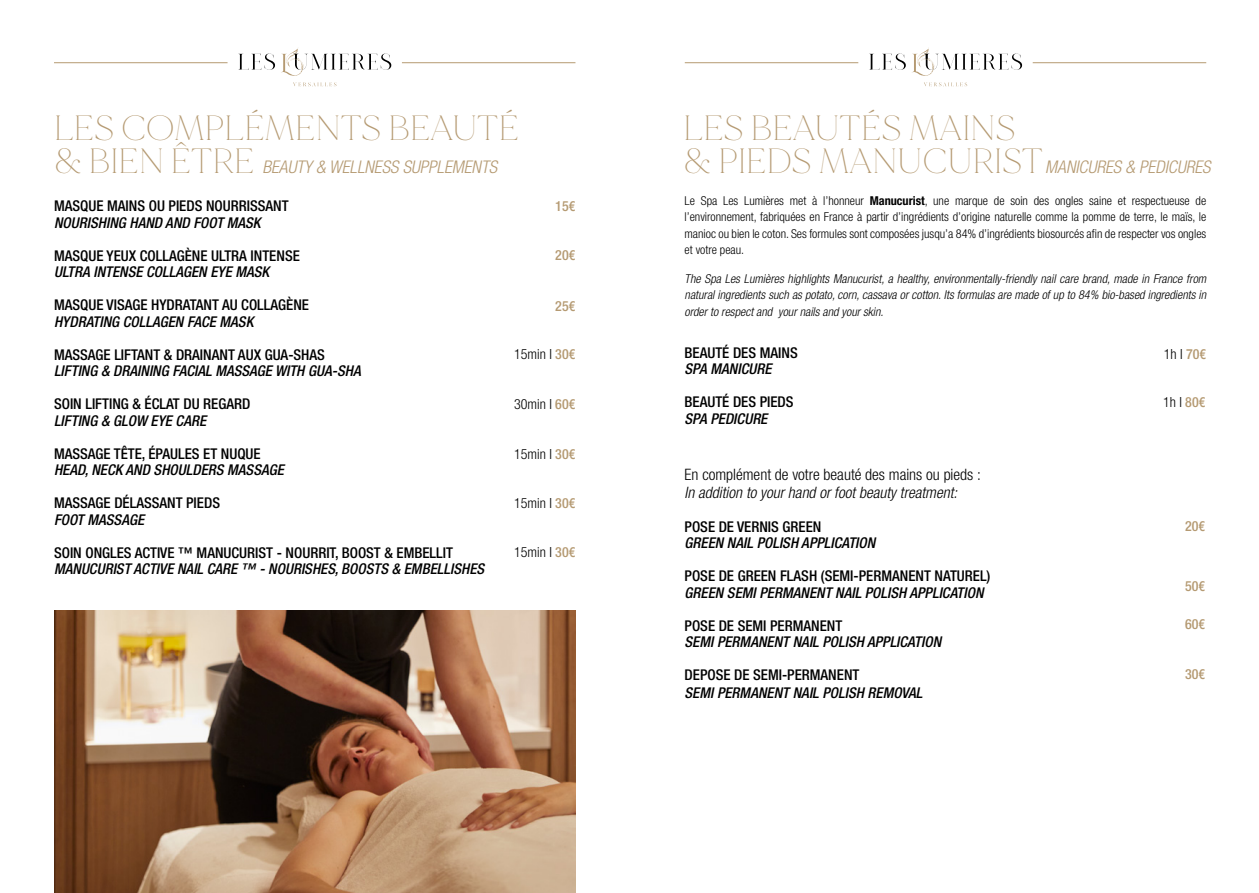
<style>
.page{position:relative;width:1259px;height:893px;background:#fff}
.page>*{position:absolute;margin:0;border:0;box-sizing:border-box;transform-origin:0 0}
.t1{font:100 34.95px "MADE Mirage";color:#b59a72}
.t2{font:italic 300 condensed 17.55px "Helvetica Neue LT Std";color:#b59a72}
.t3{font:italic 300 condensed 15.75px "Helvetica Neue LT Std";color:#000}
.t4{font:300 condensed 15.75px "Helvetica Neue LT Std";color:#000}
.t5{font:italic 500 condensed 14.85px "Helvetica Neue";color:#000}
.t6{font:500 condensed 14.85px "Helvetica Neue";color:#000}
.t7{font:300 condensed 13.95px "Helvetica Neue LT Std";color:#000}
.t8{font:500 condensed 13.95px "Helvetica Neue";color:#b59a72}
.t9{font:300 condensed 12.3px/16.5px "Helvetica Neue LT Std";color:#000;text-align:justify}
.t10{font:italic 300 condensed 12.3px/16.5px "Helvetica Neue LT Std";color:#000;text-align:justify}
.s1{font-family:"MADE Mirage";font-weight:100;font-style:normal;font-stretch:normal;font-size:34.95px}
.s2{font-family:"Helvetica Neue";font-weight:500;color:#b59a72}
.s3{font-weight:700}
</style>
<div class="page">
<svg style="left:869px;top:47px;width:153px;height:29px"></svg>
<svg style="left:924px;top:82px;width:43px;height:4px"></svg>
<hr style="left:685px;top:62px;width:173px;height:1px;background:#b59a72">
<hr style="left:1032px;top:62px;width:174px;height:1px;background:#b59a72">
<svg style="left:238px;top:53px;width:37px;height:17px"></svg>
<svg style="left:281px;top:48px;width:110px;height:28px"></svg>
<svg style="left:293px;top:82px;width:43px;height:4px"></svg>
<hr style="left:54px;top:62px;width:173px;height:1px;background:#b59a72">
<hr style="left:402px;top:62px;width:173px;height:1px;background:#b59a72">
<img style="left:54px;top:611px;width:521px;height:282px">
<h1 class="t1" style="left:54px;top:106px;width:467px">LES COMPLÉMENTS BEAUTÉ</h1>
<p class="t2" style="left:54px;top:157px;width:448px"><span class="s1">&amp; B I E N Ê T R E</span> BEAUTY &amp; WELLNESS SUPPLEMENTS</p>
<p class="t6" style="left:54px;top:197px;width:236px">MASQUE MAINS OU PIEDS NOURRISSANT</p>
<p class="t5" style="left:54px;top:214px;width:211px">NOURISHING HAND AND FOOT MASK</p>
<p class="t6" style="left:54px;top:247px;width:247px">MASQUE YEUX COLLAGÈNE ULTRA INTENSE</p>
<p class="t5" style="left:54px;top:263px;width:220px">ULTRA INTENSE COLLAGEN EYE MASK</p>
<p class="t6" style="left:54px;top:296px;width:256px">MASQUE VISAGE HYDRATANT AU COLLAGÈNE</p>
<p class="t5" style="left:54px;top:313px;width:204px">HYDRATING COLLAGEN FACE MASK</p>
<p class="t6" style="left:54px;top:346px;width:272px">MASSAGE LIFTANT &amp; DRAINANT AUX GUA-SHAS</p>
<p class="t5" style="left:54px;top:362px;width:312px">LIFTING &amp; DRAINING FACIAL MASSAGE WITH GUA-SHA</p>
<p class="t6" style="left:54px;top:395px;width:198px">SOIN LIFTING &amp; ÉCLAT DU REGARD</p>
<p class="t5" style="left:54px;top:412px;width:157px">LIFTING &amp; GLOW EYE CARE</p>
<p class="t6" style="left:54px;top:445px;width:208px">MASSAGE TÊTE, ÉPAULES ET NUQUE</p>
<p class="t5" style="left:54px;top:461px;width:235px">HEAD,NECK AND SHOULDERS MASSAGE</p>
<p class="t6" style="left:54px;top:494px;width:168px">MASSAGE DÉLASSANT PIEDS</p>
<p class="t5" style="left:54px;top:511px;width:95px">FOOT MASSAGE</p>
<p class="t6" style="left:54px;top:544px;width:400px">SOIN ONGLES ACTIVE ™ MANUCURIST - NOURRIT, BOOST &amp; EMBELLIT</p>
<p class="t5" style="left:54px;top:560px;width:435px">MANUCURIST ACTIVE NAIL CARE ™ -NOURISHES,BOOSTS &amp; EMBELLISHES</p>
<p class="t8" style="left:555px;top:197px;width:22px">15€</p>
<p class="t8" style="left:555px;top:247px;width:22px">20€</p>
<p class="t8" style="left:555px;top:298px;width:22px">25€</p>
<p class="t7" style="left:514px;top:346px;width:63px">15min I <span class="s2">30€</span></p>
<p class="t7" style="left:514px;top:396px;width:63px">30min I <span class="s2">60€</span></p>
<p class="t7" style="left:514px;top:446px;width:63px">15min I <span class="s2">30€</span></p>
<p class="t7" style="left:514px;top:495px;width:63px">15min I <span class="s2">30€</span></p>
<p class="t7" style="left:514px;top:544px;width:63px">15min I <span class="s2">30€</span></p>
<h1 class="t1" style="left:683px;top:106px;width:334px">LES BEAUTÉS MAINS</h1>
<p class="t2" style="left:683px;top:157px;width:532px"><span class="s1">&amp; P I E D S M A N U C U R I ST</span> MANICURES &amp; PEDICURES</p>
<p class="t9" style="left:684px;top:192px;width:523px">Le Spa Les Lumières met à l’honneur <span class="s3">Manucurist</span>, une marque de soin des ongles saine et respectueuse de l’environnement, fabriquées en France à partir d’ingrédients d’origine naturelle comme la pomme de terre, le maïs, le manioc ou bien le coton. Ses formules sont composées jusqu’a 84% d’ingrédients biosourcés afin de respecter vos ongles et votre peau.</p>
<p class="t10" style="left:684px;top:270px;width:526px">The Spa Les Lumières highlights Manucurist,a healthy,environmentally-friendly nail care brand,made in France from naturalingredientssuch aspotato,corn,cassava orcotton.Itsformulasare made ofup to 84% bio-based ingredientsin orderto respectand yournailsand yourskin.</p>
<p class="t6" style="left:684px;top:344px;width:115px">BEAUTÉ DES MAINS</p>
<p class="t5" style="left:684px;top:360px;width:92px">SPA MANICURE</p>
<p class="t6" style="left:684px;top:393px;width:111px">BEAUTÉ DES PIEDS</p>
<p class="t5" style="left:684px;top:410px;width:88px">SPA PEDICURE</p>
<p class="t7" style="left:1163px;top:346px;width:44px">1h I <span class="s2">70€</span></p>
<p class="t7" style="left:1163px;top:394px;width:44px">1h I <span class="s2">80€</span></p>
<p class="t4" style="left:684px;top:466px;width:298px">En complément de votre beauté des mains ou pieds :</p>
<p class="t3" style="left:684px;top:484px;width:278px">In addition to yourhand orfootbeautytreatment:</p>
<p class="t6" style="left:684px;top:518px;width:138px">POSE DE VERNIS GREEN</p>
<p class="t5" style="left:684px;top:534px;width:196px">GREEN NAIL POLISH APPLICATION</p>
<p class="t6" style="left:684px;top:567px;width:307px">POSE DE GREEN FLASH (SEMI-PERMANENT NATUREL)</p>
<p class="t5" style="left:684px;top:584px;width:304px">GREEN SEMIPERMANENT NAIL POLISH APPLICATION</p>
<p class="t6" style="left:684px;top:617px;width:159px">POSE DE SEMI PERMANENT</p>
<p class="t5" style="left:684px;top:633px;width:261px">SEMIPERMANENT NAIL POLISH APPLICATION</p>
<p class="t6" style="left:684px;top:666px;width:176px">DEPOSE DE SEMI-PERMANENT</p>
<p class="t5" style="left:684px;top:684px;width:243px">SEMIPERMANENT NAIL POLISH REMOVAL</p>
<p class="t8" style="left:1185px;top:518px;width:22px">20€</p>
<p class="t8" style="left:1185px;top:578px;width:22px">50€</p>
<p class="t8" style="left:1185px;top:616px;width:22px">60€</p>
<p class="t8" style="left:1185px;top:666px;width:22px">30€</p>
</div>
